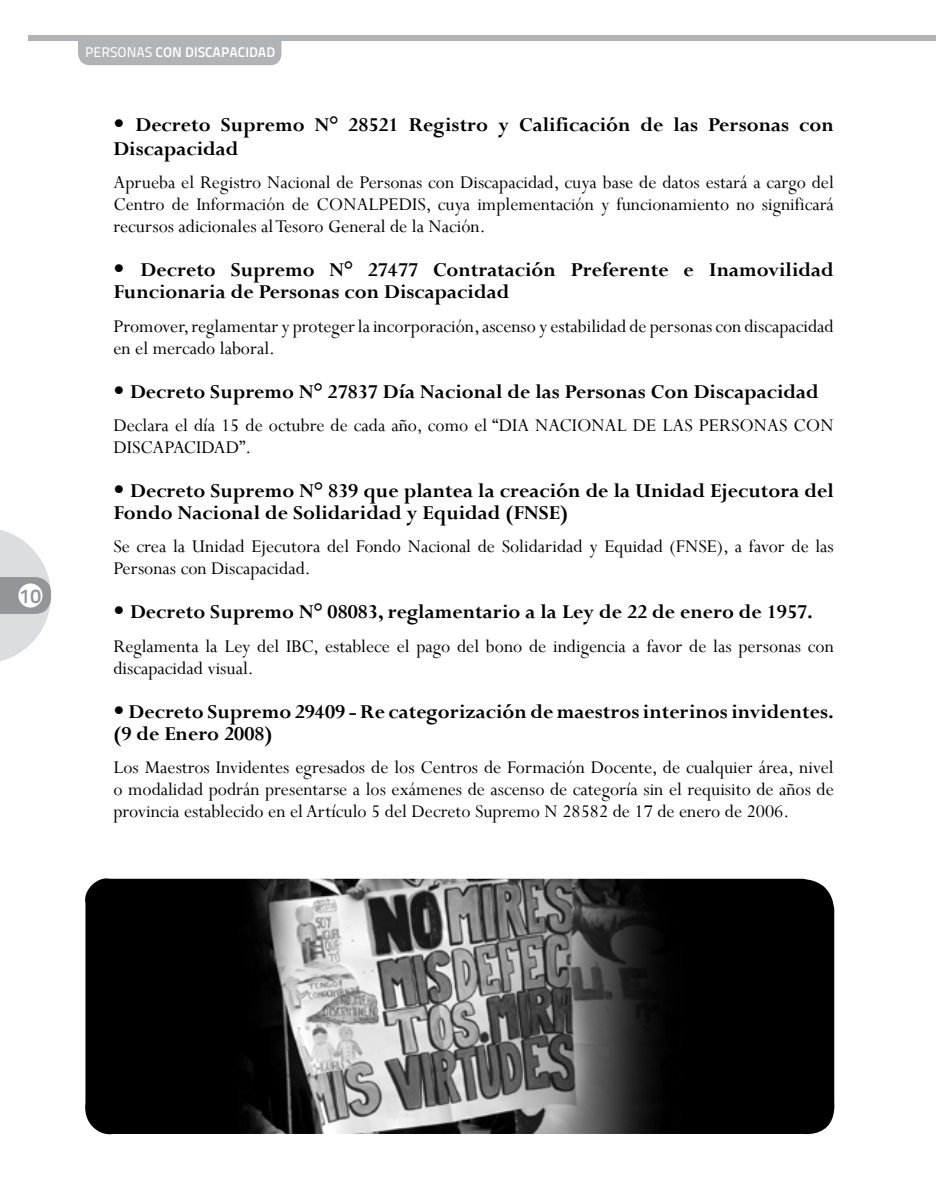
<style>
.page{position:relative;width:936px;height:1191px;background:#fff}
.page>*{position:absolute;margin:0;border:0;box-sizing:border-box;transform-origin:0 0}
.t1{font:700 22px/22px "Perpetua";color:#000}
.t2{font:20px/22px "Perpetua";color:#000}
.t3{font:20px "Titillium Maps 26 L 750 wt";color:#939598}
.t4{font:14px "Titillium Maps 26 L 750 wt";color:#fff}
.s1{font-family:"Titillium Maps 26 L 500 wt"}
.s2{font-family:"Helvetica Neue";font-weight:300;font-stretch:condensed}
</style>
<div class="page">
<div style="left:78px;top:41px;width:203px;height:24px;background:#b1b4b6"></div>
<svg style="left:0;top:529px;width:51px;height:132px"></svg>
<div style="left:28px;top:35px;width:907px;height:6px;background:#b1b4b6"></div>
<div style="left:18px;top:583px;width:25px;height:24px;background:#fff;border-radius:50%"></div>
<img style="left:85px;top:878px;width:750px;height:257px">
<p class="t3" style="left:20px;top:580px;width:23px">10</p>
<p class="t4" style="left:85px;top:41px;width:192px"><span class="s1">PERSONAS</span> CON DISCAPACIDAD</p>
<p class="t1" style="left:113px;top:112px;width:722px;line-height:24px"><span class="s2">•</span> Decreto Supremo N° 28521 Registro y Calificación de las Personas con<br>Discapacidad</p>
<p class="t2" style="left:113px;top:171px;width:721px;text-align:justify">Aprueba el Registro Nacional de Personas con Discapacidad, cuya base de datos estará a cargo del Centro de Información de CONALPEDIS, cuya implementación y funcionamiento no significará recursos adicionales al Tesoro General de la Nación.</p>
<p class="t1" style="left:113px;top:259px;width:721px"><span class="s2">•</span> Decreto Supremo N° 27477 Contratación Preferente e Inamovilidad<br>Funcionaria de Personas con Discapacidad</p>
<p class="t2" style="left:113px;top:314px;width:721px">Promover, reglamentar y proteger la incorporación, ascenso y estabilidad de personas con discapacidad en el mercado laboral.</p>
<p class="t1" style="left:113px;top:380px;width:707px"><span class="s2">•</span> Decreto Supremo N° 27837 Día Nacional de las Personas Con Discapacidad</p>
<p class="t2" style="left:113px;top:414px;width:721px">Declara el día 15 de octubre de cada año, como el “DIA NACIONAL DE LAS PERSONAS CON<br>DISCAPACIDAD”.</p>
<p class="t1" style="left:113px;top:479px;width:722px"><span class="s2">•</span> Decreto Supremo N° 839 que plantea la creación de la Unidad Ejecutora del<br>Fondo Nacional de Solidaridad y Equidad (FNSE)</p>
<p class="t2" style="left:113px;top:535px;width:721px">Se crea la Unidad Ejecutora del Fondo Nacional de Solidaridad y Equidad (FNSE), a favor de las<br>Personas con Discapacidad.</p>
<p class="t1" style="left:113px;top:601px;width:701px"><span class="s2">•</span> Decreto Supremo N° 08083, reglamentario a la Ley de 22 de enero de 1957.</p>
<p class="t2" style="left:113px;top:634px;width:722px">Reglamenta la Ley del IBC, establece el pago del bono de indigencia a favor de las personas con discapacidad visual.</p>
<p class="t1" style="left:113px;top:700px;width:721px"><span class="s2">•</span> Decreto Supremo 29409 - Re categorización de maestros interinos invidentes. (9 de Enero 2008)</p>
<p class="t2" style="left:113px;top:756px;width:721px;text-align:justify">Los Maestros Invidentes egresados de los Centros de Formación Docente, de cualquier área, nivel o modalidad podrán presentarse a los exámenes de ascenso de categoría sin el requisito de años de provincia establecido en el Artículo 5 del Decreto Supremo N 28582 de 17 de enero de 2006.</p>
</div>
